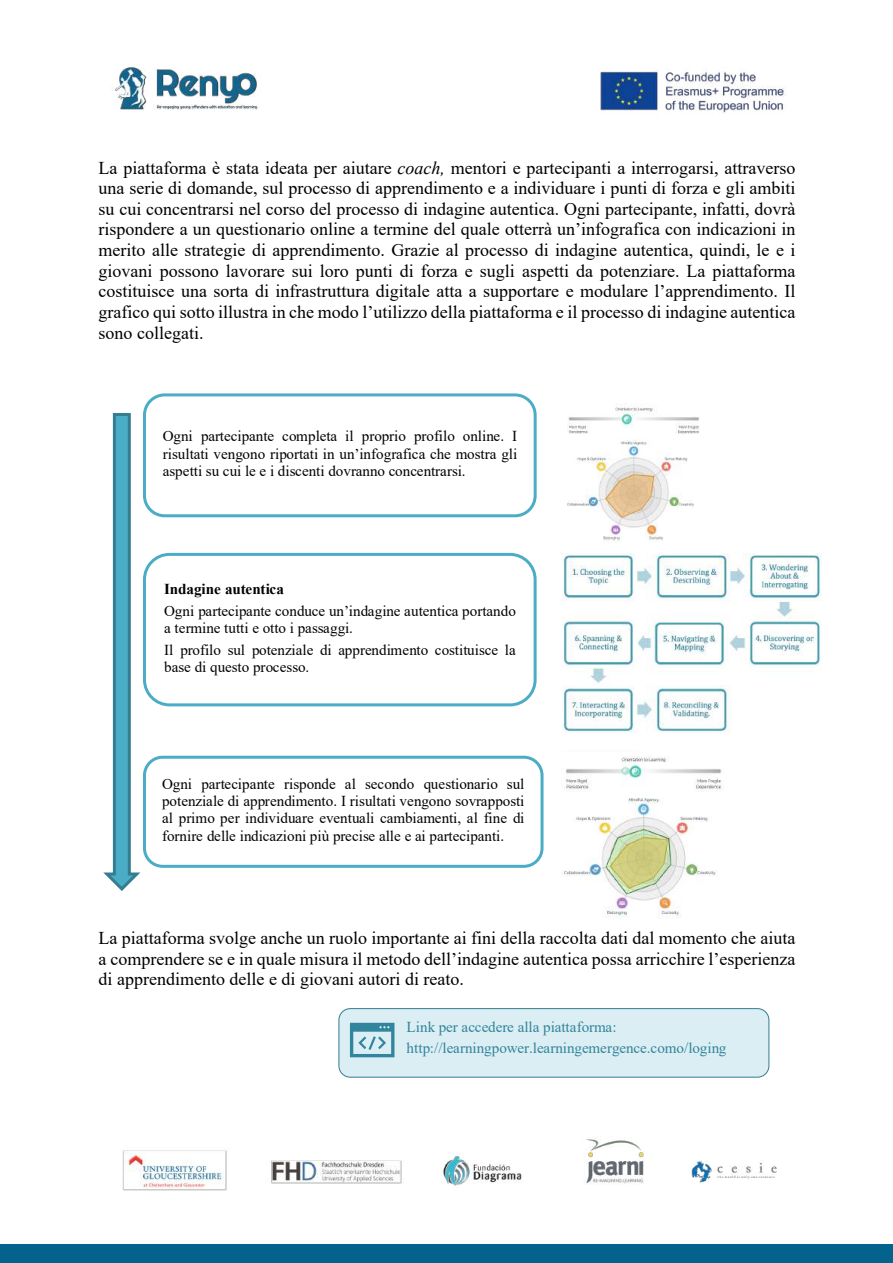
<style>
.page{position:relative;width:893px;height:1263px;background:#fff}
.page>*{position:absolute;margin:0;border:0;box-sizing:border-box;transform-origin:0 0}
.t1{font:18px/20.7px "Times New Roman";color:#000;text-align:justify}
.t2{font:15.15px/17.2px "Times New Roman";color:#000;text-align:justify}
.t3{font:15.15px/21.6px "Times New Roman";color:#31849b}
.t4{font:700 15.15px "Times New Roman";letter-spacing:-.01em;color:#000}
.s1{font-style:italic}
</style>
<div class="page">
<img style="left:122px;top:1150px;width:655px;height:41px">
<div style="left:0;top:1244px;width:893px;height:19px;background:#04638c"></div>
<div style="left:573px;top:1148px;width:92px;height:46px;background:#fff"></div>
<img style="left:585px;top:1138px;width:59px;height:46px">
<img style="left:600px;top:71px;width:186px;height:42px">
<img style="left:115px;top:67px;width:143px;height:43px">
<div style="left:339px;top:1008px;width:430px;height:69px;background:#dbeef4;border-radius:11px"></div>
<div style="left:339px;top:1008px;width:430px;height:69px;border:1px solid #357d91;border-radius:11px"></div>
<img style="left:350px;top:1022px;width:45px;height:36px">
<svg style="left:350px;top:1023px;width:44px;height:34px"></svg>
<div style="left:143px;top:393px;width:394px;height:124px;border:3px solid #4bacc6;border-radius:20px"></div>
<div style="left:143px;top:553px;width:394px;height:153px;border:3px solid #4bacc6;border-radius:25px"></div>
<div style="left:143px;top:756px;width:401px;height:112px;border:3px solid #4bacc6;border-radius:18px"></div>
<svg style="left:103px;top:411px;width:41px;height:480px"></svg>
<img style="left:562px;top:553px;width:259px;height:180px">
<img style="left:567px;top:403px;width:133px;height:138px">
<img style="left:564px;top:756px;width:158px;height:163px">
<p class="t1" style="left:99px;top:157px;width:698px">La piattaforma è stata ideata per aiutare <span class="s1">coach,</span> mentori e partecipanti a interrogarsi, attraverso una serie di domande, sul processo di apprendimento e a individuare i punti di forza e gli ambiti su cui concentrarsi nel corso del processo di indagine autentica. Ogni partecipante, infatti, dovrà rispondere a un questionario online a termine del quale otterrà un’infografica con indicazioni in merito alle strategie di apprendimento. Grazie al processo di indagine autentica, quindi, le e i giovani possono lavorare sui loro punti di forza e sugli aspetti da potenziare. La piattaforma costituisce una sorta di infrastruttura digitale atta a supportare e modulare l’apprendimento. Il grafico qui sotto illustra in che modo l’utilizzo della piattaforma e il processo di indagine autentica sono collegati.</p>
<p class="t2" style="left:163px;top:428px;width:356px">Ogni partecipante completa il proprio profilo online. I risultati vengono riportati in un’infografica che mostra gli aspetti su cui le e i discenti dovranno concentrarsi.</p>
<p class="t4" style="left:164px;top:580px;width:121px">Indagine autentica</p>
<p class="t2" style="left:164px;top:602px;width:353px">Ogni partecipante conduce un’indagine autentica portando a termine tutti e otto i passaggi.</p>
<p class="t2" style="left:164px;top:641px;width:353px">Il profilo sul potenziale di apprendimento costituisce la base di questo processo.</p>
<p class="t2" style="left:162px;top:775px;width:364px">Ogni partecipante risponde al secondo questionario sul potenziale di apprendimento. I risultati vengono sovrapposti al primo per individuare eventuali cambiamenti, al fine di fornire delle indicazioni più precise alle e ai partecipanti.</p>
<p class="t1" style="left:99px;top:927px;width:698px">La piattaforma svolge anche un ruolo importante ai fini della raccolta dati dal momento che aiuta a comprendere se e in quale misura il metodo dell’indagine autentica possa arricchire l’esperienza di apprendimento delle e di giovani autori di reato.</p>
<p class="t3" style="left:406px;top:1016px;width:322px">Link per accedere alla piattaforma: http://learningpower.learningemergence.como/loging</p>
</div>
